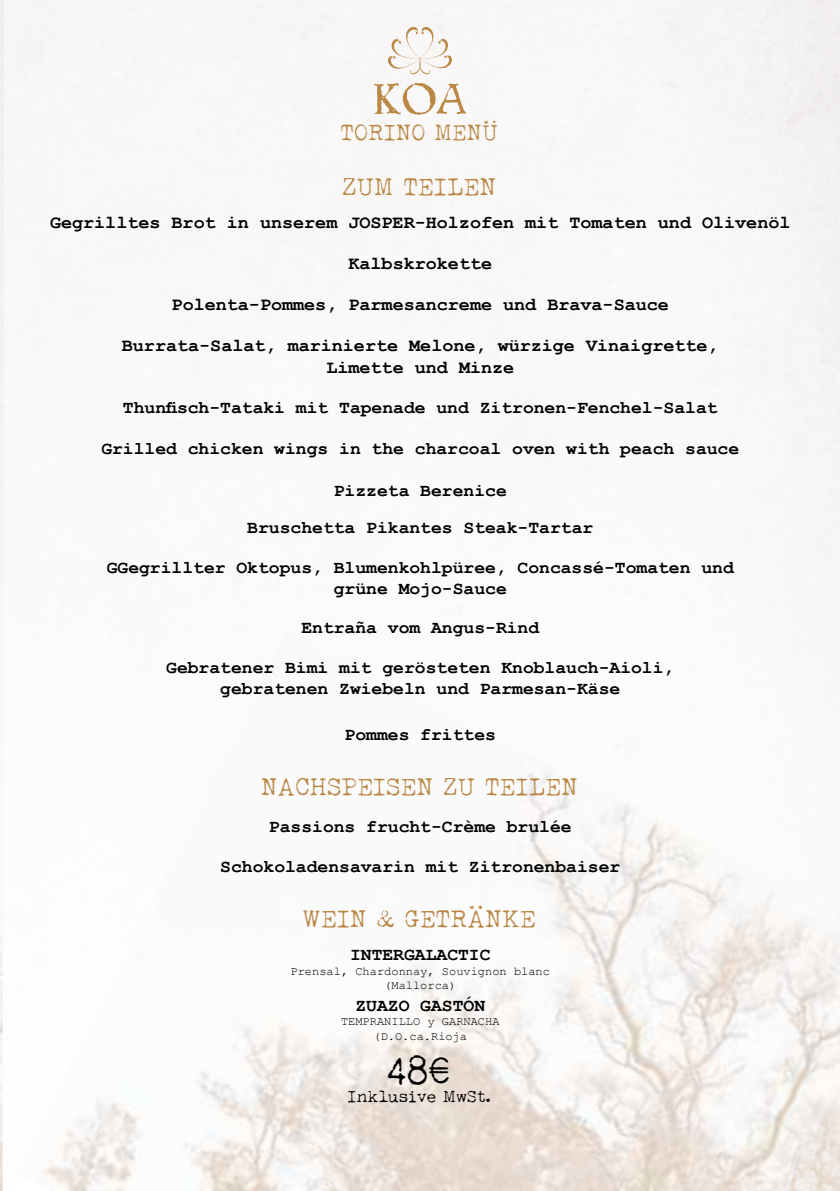
<style>
.page{position:relative;width:840px;height:1191px;background:#fff}
.page>*{position:absolute;margin:0;border:0;box-sizing:border-box;transform-origin:0 0}
.t1{font:36px "LUCKYTYPEWRITER";color:#000}
.t2{font:24px "LUCKYTYPEWRITER";color:#ba8745}
.t3{font:22px "LUCKYTYPEWRITER";color:#ba8745}
.t4{font:700 18.4px/22px "Courier New";color:#000;text-align:center}
.t5{font:700 18px/21.6px "Courier New";color:#000;text-align:center}
.t6{font:16px "LUCKYTYPEWRITER";color:#000}
.t7{font:12px/14.4px "Courier New";color:#000;text-align:center}
</style>
<div class="page">
<img style="left:537px;top:757px;width:302px;height:434px">
<img style="left:15px;top:632px;width:522px;height:559px">
<img style="left:785px;top:1084px;width:54px;height:107px">
<img style="left:324px;top:1116px;width:177px;height:75px">
<img style="left:317px;top:1176px;width:35px;height:15px">
<svg style="left:373px;top:83px;width:93px;height:32px"></svg>
<svg style="left:388px;top:27px;width:63px;height:47px"></svg>
<hr style="left:0;top:0;width:3px;height:910px;background:#f6f4f3">
<img style="left:0;top:910px;width:3px;height:169px">
<img style="left:0;top:1079px;width:3px;height:112px">
<p class="t3" style="left:341px;top:120px;width:159px">TORINO MENÜ</p>
<h2 class="t2" style="left:343px;top:174px;width:155px">ZUM TEILEN</h2>
<p class="t4" style="left:50px;top:210px;width:741px">Gegrilltes Brot in unserem JOSPER-Holzofen mit Tomaten und Olivenöl</p>
<p class="t4" style="left:348px;top:252px;width:145px">Kalbskrokette</p>
<p class="t4" style="left:171px;top:293px;width:498px">Polenta-Pommes, Parmesancreme und Brava-Sauce</p>
<p class="t4" style="left:122px;top:333px;width:598px">Burrata-Salat, marinierte Melone, würzige Vinaigrette,<br>Limette und Minze</p>
<p class="t5" style="left:123px;top:396px;width:596px">Thunfisch-Tataki mit Tapenade und Zitronen-Fenchel-Salat</p>
<p class="t5" style="left:101px;top:437px;width:639px">Grilled chicken wings in the charcoal oven with peach sauce</p>
<p class="t5" style="left:247px;top:471px;width:347px;line-height:37.2px">Pizzeta Berenice<br>Bruschetta Pikantes Steak-Tartar</p>
<p class="t5" style="left:107px;top:555px;width:628px">GGegrillter Oktopus, Blumenkohlpüree, Concassé-Tomaten und grüne Mojo-Sauce</p>
<p class="t5" style="left:301px;top:615px;width:239px">Entraña vom Angus-Rind</p>
<p class="t5" style="left:166px;top:655px;width:509px">Gebratener Bimi mit gerösteten Knoblauch-Aioli, gebratenen Zwiebeln und Parmesan-Käse</p>
<p class="t5" style="left:344px;top:722px;width:153px">Pommes frittes</p>
<h2 class="t2" style="left:261px;top:773px;width:319px">NACHSPEISEN ZU TEILEN</h2>
<p class="t5" style="left:269px;top:814px;width:304px">Passions frucht-Crème brulée</p>
<p class="t5" style="left:220px;top:854px;width:401px">Schokoladensavarin mit Zitronenbaiser</p>
<h2 class="t2" style="left:304px;top:905px;width:234px">WEIN &amp; GETRÄNKE</h2>
<p class="t5" style="left:350px;top:943px;width:142px">INTERGALACTIC</p>
<p class="t7" style="left:290px;top:963px;width:261px">Prensal, Chardonnay, Souvignon blanc (Mallorca)</p>
<p class="t5" style="left:355px;top:993px;width:131px">ZUAZO GASTÓN</p>
<p class="t7" style="left:341px;top:1013px;width:160px">TEMPRANILLO y GARNACHA (D.O.ca.Rioja</p>
<h1 class="t1" style="left:388px;top:1050px;width:65px">48€</h1>
<p class="t6" style="left:348px;top:1087px;width:145px">Inklusive MwSt.</p>
</div>
